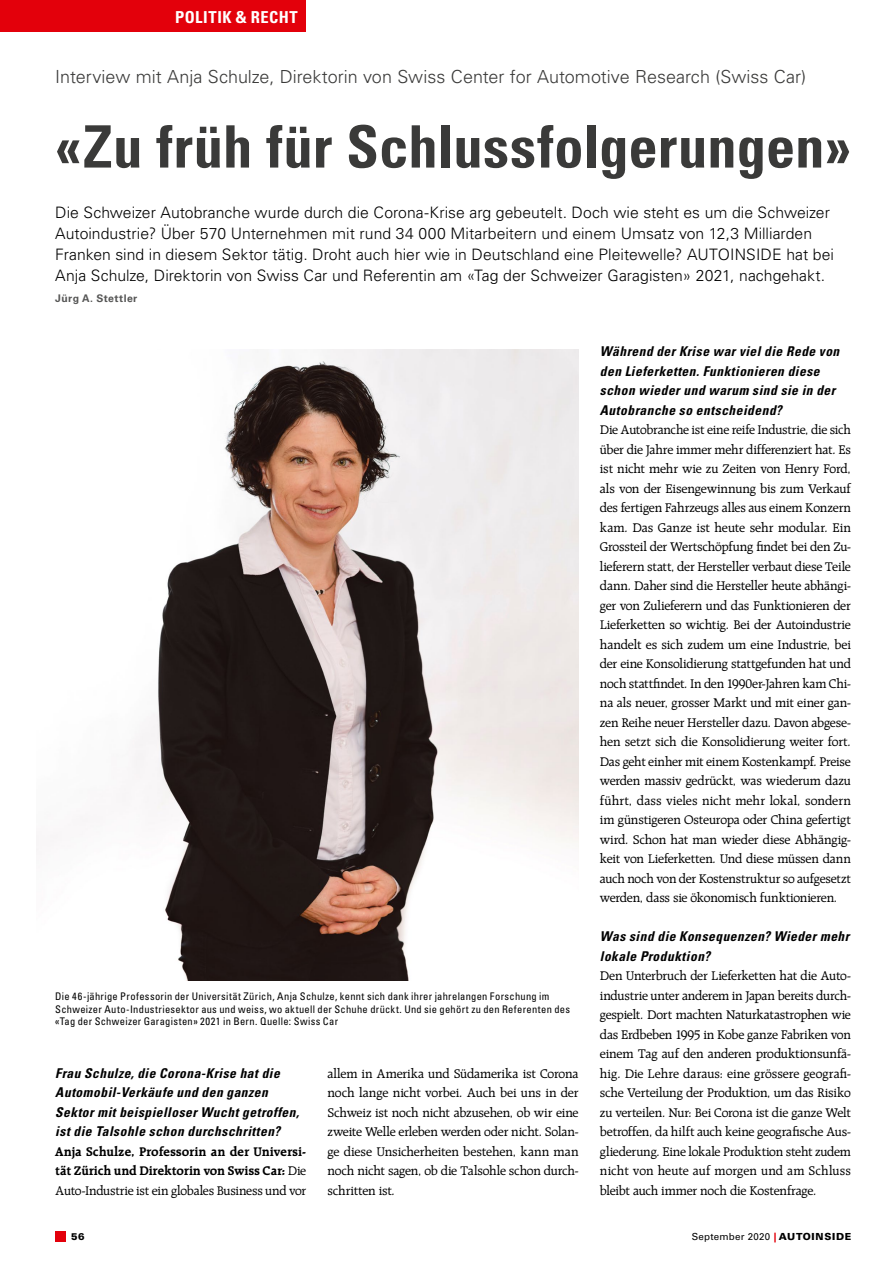
<style>
.page{position:relative;width:893px;height:1263px;background:#fff}
.page>*{position:absolute;margin:0;border:0;box-sizing:border-box;transform-origin:0 0}
.t1{font:700 condensed 58.5px "Univers LT Std";letter-spacing:.005em;color:#3a3a39}
.t2{font:300 18px "Univers LT Std";color:#3a3a39}
.t3{font:700 condensed 16.5px "Univers LT Std";letter-spacing:.03em;color:#fff}
.t4{font:300 15.75px/21px "Univers LT Std";color:#000}
.t5{font:13.5px/19.5px "Raleigh LT Std";letter-spacing:-.01em;color:#000;text-align:justify}
.t6{font:italic 700 condensed 13.5px/19.5px "Univers LT Std";letter-spacing:.035em;color:#000}
.t7{font:700 13.5px/19.5px "Raleigh LT Std";letter-spacing:-.015em;color:#000;text-align:justify}
.t8{font:condensed 10.5px/12.6px "Univers LT Std";letter-spacing:.03em;color:#000}
.t9{font:700 10.5px "Univers LT Std";letter-spacing:.04em;color:#565655}
.t10{font:9.75px "Univers LT Std";letter-spacing:.025em;color:#000}
.t11{font:900 9.75px "Univers LT Std";color:#000}
.s1{font-weight:400}
.s2{font-weight:900;color:#e3000b}
.s3{font-weight:900}
</style>
<div class="page">
<img style="left:36px;top:349px;width:543px;height:631px">
<div style="left:0;top:0;width:306px;height:32px;background:#e3000b"></div>
<div style="left:55px;top:1231px;width:11px;height:11px;background:#e3000b"></div>
<p class="t3" style="left:175px;top:7px;width:124px">POLITIK &amp; RECHT</p>
<h2 class="t2" style="left:55px;top:66px;width:752px">Interview mit Anja Schulze, Direktorin von Swiss Center for Automotive Research (Swiss Car)</h2>
<h1 class="t1" style="left:55px;top:111px;width:797px">«Zu früh für Schlussfolgerungen»</h1>
<p class="t4" style="left:55px;top:202px;width:780px">Die Schweizer Autobranche wurde durch die Corona-Krise arg gebeutelt. Doch wie steht es um die Schweizer Autoindustrie? Über 570 Unternehmen mit rund 34 000 Mitarbeitern und einem Umsatz von 12,3 Milliarden Franken sind in diesem Sektor tätig. Droht auch hier wie in Deutschland eine Pleitewelle? AUTOINSIDE hat bei Anja Schulze, Direktorin von Swiss Car und Referentin am «Tag der Schweizer Garagisten» 2021, nachgehakt.</p>
<p class="t9" style="left:55px;top:292px;width:84px">Jürg A. Stettler</p>
<p class="t8" style="left:55px;top:990px;width:516px">Die 46-jährige Professorin der Universität Zürich, Anja Schulze, kennt sich dank ihrer jahrelangen Forschung im<br>Schweizer Auto-Industriesektor aus und weiss, wo aktuell der Schuhe drückt. Und sie gehört zu den Referenten des «Tag der Schweizer Garagisten» 2021 in Bern. Quelle: Swiss Car</p>
<p class="t6" style="left:55px;top:1063px;width:245px">Frau Schulze, die Corona-Krise hat die Automobil-Verkäufe und den ganzen Sektor mit beispielloser Wucht getroffen, ist die Talsohle schon durchschritten?</p>
<p class="t7" style="left:55px;top:1142px;width:253px">Anja Schulze, Professorin an der Universi&shy;tät Zürich und Direktorin von Swiss Car: <span class="s1">Die Auto-Industrie ist ein globales Business und vor</span></p>
<p class="t5" style="left:328px;top:1064px;width:253px">allem in Amerika und Südamerika ist Corona noch lange nicht vorbei. Auch bei uns in der Schweiz ist noch nicht abzusehen, ob wir eine zweite Welle erleben werden oder nicht. Solan&shy;ge diese Unsicherheiten bestehen, kann man noch nicht sagen, ob die Talsohle schon durch&shy;schritten ist.</p>
<p class="t6" style="left:600px;top:342px;width:241px">Während der Krise war viel die Rede von den Lieferketten. Funktionieren diese schon wieder und warum sind sie in der Autobranche so entscheidend?</p>
<p class="t5" style="left:600px;top:420px;width:253px">Die Autobranche ist eine reife Industrie, die sich über die Jahre immer mehr differenziert hat. Es ist nicht mehr wie zu Zeiten von Henry Ford, als von der Eisengewinnung bis zum Verkauf des fertigen Fahrzeugs alles aus einem Konzern kam. Das Ganze ist heute sehr modular. Ein Grossteil der Wertschöpfung findet bei den Zu&shy;lieferern statt, der Hersteller verbaut diese Teile dann. Daher sind die Hersteller heute abhängi&shy;ger von Zulieferern und das Funktionieren der Lieferketten so wichtig. Bei der Autoindustrie handelt es sich zudem um eine Industrie, bei der eine Konsolidierung stattgefunden hat und noch stattfindet. In den 1990er-Jahren kam Chi&shy;na als neuer, grosser Markt und mit einer gan&shy;zen Reihe neuer Hersteller dazu. Davon abgese&shy;hen setzt sich die Konsolidierung weiter fort.<br>Das geht einher mit einem Kostenkampf. Preise werden massiv gedrückt, was wiederum dazu führt, dass vieles nicht mehr lokal, sondern im günstigeren Osteuropa oder China gefertigt wird. Schon hat man wieder diese Abhängig&shy;keit von Lieferketten. Und diese müssen dann auch noch von der Kostenstruktur so aufgesetzt werden, dass sie ökonomisch funktionieren.</p>
<p class="t6" style="left:600px;top:927px;width:251px">Was sind die Konsequenzen? Wieder mehr lokale Produktion?</p>
<p class="t5" style="left:600px;top:966px;width:253px">Den Unterbruch der Lieferketten hat die Auto&shy;industrie unter anderem in Japan bereits durch&shy;gespielt. Dort machten Naturkatastrophen wie das Erdbeben 1995 in Kobe ganze Fabriken von einem Tag auf den anderen produktionsunfä&shy;hig. Die Lehre daraus: eine grössere geografi&shy;sche Verteilung der Produktion, um das Risiko zu verteilen. Nur: Bei Corona ist die ganze Welt betroffen, da hilft auch keine geografische Aus&shy;gliederung. Eine lokale Produktion steht zudem nicht von heute auf morgen und am Schluss bleibt auch immer noch die Kostenfrage.</p>
<p class="t11" style="left:71px;top:1231px;width:15px">56</p>
<p class="t10" style="left:692px;top:1231px;width:161px">September 2020 <span class="s2">|</span> <span class="s3">AUTOINSIDE</span></p>
</div>
